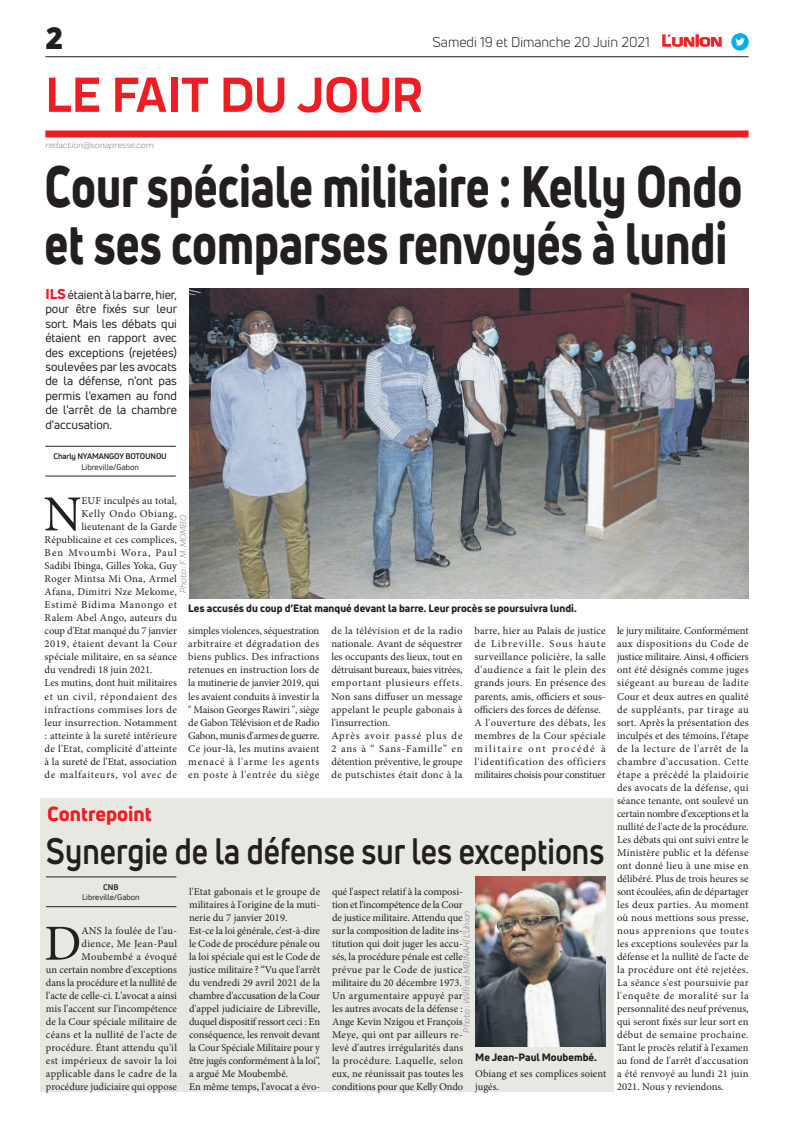
<style>
.page{position:relative;width:794px;height:1129px;background:#fff}
.page>*{position:absolute;margin:0;border:0;box-sizing:border-box;transform-origin:0 0}
.t1{font:800 57px/57px "Uni Neue";color:#231f20;scale:.79 1}
.t2{font:700 51px "Praktika";color:#ee1d23}
.t3{font:50.5px "Minion Pro";color:#231f20}
.t4{font:700 36px "Uni Neue";color:#231f20;scale:.86 1}
.t5{font:900 30px "Uni Neue";color:#231f20}
.t6{font:800 20px "Uni Neue";color:#ee1d23}
.t7{font:14px "Uni Neue";color:#231f20}
.t8{font:12px/14.4px "Uni Neue";color:#231f20;text-align:justify}
.t9{font:10.5px/13px "Minion Pro";letter-spacing:.005em;color:#231f20}
.t10{font:10.5px/13px "Minion Pro";letter-spacing:.025em;color:#231f20}
.t11{font:800 10.5px "Uni Neue";color:#231f20}
.t12{font:10.5px "Minion Pro";letter-spacing:-.015em;color:#231f20}
.t13{font:10.5px "Minion Pro";letter-spacing:.035em;color:#231f20}
.t14{font:10.5px "Minion Pro";letter-spacing:.04em;color:#231f20}
.t15{font:10.5px "Minion Pro";letter-spacing:.055em;color:#231f20}
.t16{font:10.5px "Minion Pro";letter-spacing:.065em;color:#231f20}
.t17{font:10.5px "Minion Pro";letter-spacing:.06em;color:#231f20}
.t18{font:10.5px "Minion Pro";letter-spacing:.08em;color:#231f20}
.t19{font:10.5px "Minion Pro";letter-spacing:.05em;color:#231f20}
.t20{font:italic 9px "Praktika";color:#818386}
.t21{font:8px "Uni Neue";color:#231f20}
.t22{font:700 8px "Uni Neue";letter-spacing:-.02em;color:#231f20}
.s1{font-family:"Eurostile";font-weight:600;font-size:14.9px;color:#ee1d23}
.s2{font-family:"Eurostile";font-weight:600;font-size:11.4px;color:#ee1d23}
.s3{font-weight:800;font-size:14px;color:#ee1d23}
</style>
<div class="page">
<hr style="left:45px;top:56px;width:703px;height:1px;background:#231f20">
<div style="left:45px;top:130px;width:703px;height:7px;background:#ee1d23"></div>
<svg style="left:662px;top:34px;width:60px;height:13px"></svg>
<div style="left:731px;top:33px;width:17px;height:18px;background:#00aeef;border-radius:50%"></div>
<svg style="left:735px;top:38px;width:10px;height:8px"></svg>
<div style="left:40px;top:798px;width:574px;height:293px;background:#e7e8e2"></div>
<hr style="left:46px;top:906px;width:130px;height:1px;background:#231f20">
<hr style="left:46px;top:876px;width:130px;height:1px;background:#231f20">
<img style="left:475px;top:876px;width:130px;height:170px">
<hr style="left:45px;top:475px;width:131px;height:1px;background:#231f20">
<hr style="left:45px;top:446px;width:131px;height:1px;background:#231f20">
<img style="left:190px;top:288px;width:558px;height:310px">
<h3 class="t5" style="left:45px;top:17px;width:19px">2</h3>
<h2 class="t2" style="left:45px;top:54px;width:378px">LE FAIT DU JOUR</h2>
<p class="t20" style="left:45px;top:138px;width:110px">redaction@sonapresse.com</p>
<h3 class="t7" style="left:432px;top:33px;width:291px">Samedi 19 et Dimanche 20 Juin 2021 <span class="s1">L</span><span class="s2">UNION</span></h3>
<h1 class="t1" style="left:45px;top:157px;width:885px">Cour spéciale militaire : Kelly Ondo et ses comparses renvoyés à lundi</h1>
<p class="t8" style="left:45px;top:287px;width:133px"><span class="s3">ILS</span> étaient à la barre, hier, pour être fixés sur leur sort. Mais les débats qui étaient en rapport avec des exceptions (rejetées) soulevées par les avocats de la défense, n'ont pas permis l'examen au fond de l'arrêt de la chambre d'accusation.</p>
<p class="t22" style="left:54px;top:451px;width:115px">Charly NYAMANGOY BOTOUNOU</p>
<p class="t21" style="left:82px;top:462px;width:59px">Libreville/Gabon</p>
<h3 class="t3" style="left:44px;top:480px;width:39px">N</h3>
<p class="t9" style="left:82px;top:494px;width:97px">EUF inculpés au total,</p>
<p class="t19" style="left:82px;top:507px;width:97px">Kelly Ondo Obiang,</p>
<p class="t9" style="left:82px;top:520px;width:97px">lieutenant de la Garde</p>
<p class="t9" style="left:45px;top:533px;width:134px">Républicaine et ces complices,</p>
<p class="t18" style="left:45px;top:546px;width:134px">Ben Mvoumbi Wora, Paul</p>
<p class="t9" style="left:45px;top:559px;width:134px">Sadibi Ibinga, Gilles Yoka, Guy</p>
<p class="t10" style="left:45px;top:572px;width:134px">Roger Mintsa Mi Ona, Armel</p>
<p class="t10" style="left:45px;top:585px;width:134px">Afana, Dimitri Nze Mekome,</p>
<p class="t17" style="left:45px;top:598px;width:134px">Estimé Bidima Manongo et</p>
<p class="t9" style="left:45px;top:611px;width:134px">Ralem Abel Ango, auteurs du</p>
<p class="t12" style="left:45px;top:624px;width:134px">coup d'Etat manqué du 7 janvier</p>
<p class="t14" style="left:45px;top:637px;width:134px">2019, étaient devant la Cour</p>
<p class="t9" style="left:45px;top:650px;width:134px">spéciale militaire, en sa séance</p>
<p class="t9" style="left:45px;top:663px;width:110px">du vendredi 18 juin 2021.</p>
<p class="t9" style="left:45px;top:676px;width:134px">Les mutins, dont huit militaires</p>
<p class="t15" style="left:45px;top:689px;width:134px">et un civil, répondaient des</p>
<p class="t13" style="left:45px;top:702px;width:134px">infractions commises lors de</p>
<p class="t9" style="left:45px;top:715px;width:134px">leur insurrection. Notamment</p>
<p class="t9" style="left:45px;top:728px;width:134px">: atteinte à la sureté intérieure</p>
<p class="t9" style="left:45px;top:741px;width:134px">de l'Etat, complicité d'atteinte</p>
<p class="t9" style="left:45px;top:754px;width:134px">à la sureté de l'Etat, association</p>
<p class="t16" style="left:45px;top:767px;width:134px">de malfaiteurs, vol avec de</p>
<p class="t20" style="left:177px;top:592px;width:79px;rotate:-90deg">Photo : F. M. MOMBO</p>
<p class="t11" style="left:188px;top:601px;width:390px">Les accusés du coup d’Etat manqué devant la barre. Leur procès se poursuivra lundi.</p>
<p class="t9" style="left:188px;top:624px;width:133px;text-align:justify">simples violences, séquestration arbitraire et dégradation des biens publics. Des infractions retenues en instruction lors de la mutinerie de janvier 2019, qui les avaient conduits à investir la " Maison Georges Rawiri ", siège de Gabon Télévision et de Radio Gabon, munis d'armes de guerre.<br>Ce jour-là, les mutins avaient menacé à l'arme les agents en poste à l'entrée du siège</p>
<p class="t9" style="left:331px;top:624px;width:133px">de la télévision et de la radio nationale. Avant de séquestrer les occupants des lieux, tout en détruisant bureaux, baies vitrées, emportant plusieurs effets.<br>Non sans diffuser un message appelant le peuple gabonais à l'insurrection.<br>Après avoir passé plus de<br>2 ans à “ Sans-Famille” en détention préventive, le groupe de putschistes était donc à la</p>
<p class="t10" style="left:474px;top:624px;width:133px">barre, hier au Palais de justice de Libreville. Sous haute surveillance policière, la salle d'audience a fait le plein des grands jours. En présence des parents, amis, officiers et sous&shy;officiers des forces de défense.<br>A l'ouverture des débats, les membres de la Cour spéciale militaire ont procédé à l'identification des officiers militaires choisis pour constituer</p>
<p class="t9" style="left:617px;top:624px;width:133px;text-align:justify">le jury militaire. Conformément aux dispositions du Code de justice militaire. Ainsi, 4 officiers ont été désignés comme juges siégeant au bureau de ladite Cour et deux autres en qualité de suppléants, par tirage au sort. Après la présentation des inculpés et des témoins, l'étape de la lecture de l'arrêt de la chambre d'accusation. Cette étape a précédé la plaidoirie des avocats de la défense, qui séance tenante, ont soulevé un certain nombre d'exceptions et la nullité de l'acte de la procédure.<br>Les débats qui ont suivi entre le Ministère public et la défense ont donné lieu à une mise en délibéré. Plus de trois heures se sont écoulées, afin de départager les deux parties. Au moment où nous mettions sous presse, nous apprenions que toutes les exceptions soulevées par la défense et la nullité de l'acte de la procédure ont été rejetées.<br>La séance s'est poursuivie par l'enquête de moralité sur la personnalité des neuf prévenus, qui seront fixés sur leur sort en début de semaine prochaine.<br>Tant le procès relatif à l'examen au fond de l'arrêt d'accusation a été renvoyé au lundi 21 juin 2021. Nous y reviendons.</p>
<h3 class="t6" style="left:47px;top:800px;width:106px">Contrepoint</h3>
<h3 class="t4" style="left:46px;top:828px;width:651px">Synergie de la défense sur les exceptions</h3>
<p class="t22" style="left:103px;top:881px;width:17px">CNB</p>
<p class="t21" style="left:82px;top:892px;width:59px">Libreville/Gabon</p>
<p class="t9" style="left:189px;top:884px;width:133px">l'Etat gabonais et le groupe de militaires à l'origine de la muti&shy;nerie du 7 janvier 2019.<br>Est-ce la loi générale, c'est-à-dire le Code de procédure pénale ou la loi spéciale qui est le Code de justice militaire ? “Vu que l'arrêt du vendredi 29 avril 2021 de la chambre d'accusation de la Cour d'appel judiciaire de Libreville, duquel dispositif ressort ceci : En conséquence, les renvoit devant la Cour Spéciale Militaire pour y être jugés conformément à la loi”, a argué Me Moubembé.<br>En même temps, l'avocat a évo-</p>
<p class="t9" style="left:332px;top:884px;width:133px">qué l'aspect relatif à la composi&shy;tion et l'incompétence de la Cour de justice militaire. Attendu que sur la composition de ladite ins&shy;titution qui doit juger les accu&shy;sés, la procédure pénale est celle prévue par le Code de justice militaire du 20 décembre 1973.<br>Un argumentaire appuyé par les autres avocats de la défense :<br>Ange Kevin Nzigou et François<br>Meye, qui ont par ailleurs re&shy;levé d'autres irrégularités dans la procédure. Laquelle, selon eux, ne réunissait pas toutes les conditions pour que Kelly Ondo</p>
<p class="t20" style="left:460px;top:1032px;width:123px;rotate:-90deg">Photo : Wilfred MBINAH/ L’Union</p>
<p class="t9" style="left:46px;top:923px;width:133px;text-align:right">ANS la foulée de l'au-<br>dience, Me Jean-Paul<br>Moubembé a évoqué<br>un certain nombre d'exceptions dans la procédure et la nullité de l'acte de celle-ci. L'avocat a ainsi mis l'accent sur l'incompétence de la Cour spéciale militaire de céans et la nullité de l'acte de procédure. Étant attendu qu'il est impérieux de savoir la loi applicable dans le cadre de la procédure judiciaire qui oppose</p>
<h3 class="t3" style="left:44px;top:909px;width:39px">D</h3>
<p class="t11" style="left:475px;top:1049px;width:123px">Me Jean-Paul Moubembé.</p>
<p class="t9" style="left:475px;top:1066px;width:133px">Obiang et ses complices soient jugés.</p>
</div>
